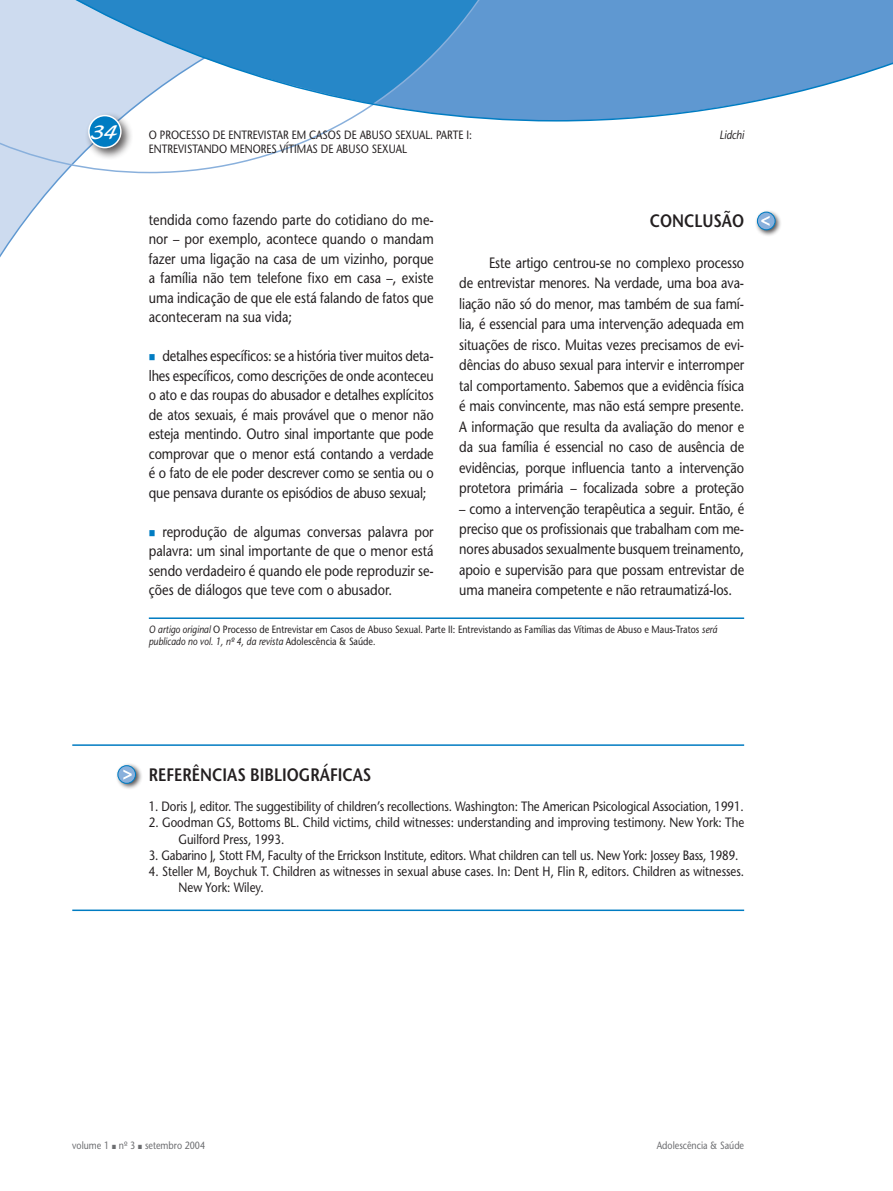
<style>
.page{position:relative;width:893px;height:1191px;background:#fff}
.page>*{position:absolute;margin:0;border:0;box-sizing:border-box;transform-origin:0 0}
.t1{font:21px "Blacklight D";color:#fff}
.t2{font:600 18px "Stone Sans";color:#231f20;scale:.85 1}
.t3{font:15px/19.5px "Stone Sans";letter-spacing:-.01em;color:#231f20;text-align:justify;scale:.85 1}
.t4{font:13.5px/16.2px "Stone Sans";letter-spacing:-.005em;color:#231f20;scale:.85 1}
.t5{font:12px "Stone Sans";color:#231f20;scale:.85 1}
.t6{font:italic 12px "Stone Sans";color:#231f20;scale:.85 1}
.t7{font:10.5px/12px "Stone Sans";color:#231f20;scale:.85 1}
.t8{font:10.5px "Stone Sans";color:#6c6d70;scale:.85 1}
.s1{color:#007cc2}
.s2{font-style:italic}
</style>
<div class="page">
<svg style="left:0;top:174px;width:64px;height:84px"></svg>
<svg style="left:0;top:0;width:346px;height:174px"></svg>
<div style="left:84px;top:111px;width:49px;height:49px;background:#231f20;opacity:.75"></div>
<div style="left:89px;top:116px;width:32px;height:32px;background:#007cc2;border-radius:50%"></div>
<div style="left:88px;top:115px;width:34px;height:33px;border:2px solid #fff;border-radius:50%"></div>
<svg style="left:31px;top:0;width:859px;height:122px"></svg>
<svg style="left:890px;top:0;width:3px;height:65px"></svg>
<div style="left:754px;top:209px;width:28px;height:28px;background:#231f20;opacity:.75"></div>
<svg style="left:757px;top:212px;width:18px;height:18px"></svg>
<div style="left:757px;top:212px;width:19px;height:18px;border:1px solid #007cc2;border-radius:50%"></div>
<svg style="left:761px;top:216px;width:9px;height:10px"></svg>
<div style="left:115px;top:762px;width:27px;height:28px;background:#231f20;opacity:.75"></div>
<svg style="left:118px;top:765px;width:18px;height:18px"></svg>
<div style="left:117px;top:765px;width:19px;height:19px;border:1px solid #007cc2;border-radius:50%"></div>
<svg style="left:123px;top:769px;width:9px;height:10px"></svg>
<hr style="left:72px;top:744px;width:672px;height:2px;background:#007cc2">
<hr style="left:72px;top:909px;width:672px;height:2px;background:#007cc2">
<hr style="left:149px;top:617px;width:595px;height:2px;background:#007cc2">
<h1 class="t1" style="left:92px;top:119px;width:28px">34</h1>
<p class="t5" style="left:149px;top:127px;width:382px">O PROCESSO DE ENTREVISTAR EM CASOS DE ABUSO SEXUAL. PARTE I:</p>
<p class="t6" style="left:719px;top:127px;width:30px">Lidchi</p>
<p class="t5" style="left:149px;top:141px;width:305px">ENTREVISTANDO MENORES VÍTIMAS DE ABUSO SEXUAL</p>
<p class="t3" style="left:149px;top:209px;width:337px">tendida como fazendo parte do cotidiano do me&shy;nor – por exemplo, acontece quando o mandam fazer uma ligação na casa de um vizinho, porque a família não tem telefone fixo em casa –, existe uma indicação de que ele está falando de fatos que aconteceram na sua vida;</p>
<p class="t3" style="left:149px;top:346px;width:337px"><span class="s1">■</span> detalhes específicos: se a história tiver muitos deta&shy;lhes específicos, como descrições de onde aconteceu o ato e das roupas do abusador e detalhes explícitos de atos sexuais, é mais provável que o menor não esteja mentindo. Outro sinal importante que pode comprovar que o menor está contando a verdade é o fato de ele poder descrever como se sentia ou o que pensava durante os episódios de abuso sexual;</p>
<p class="t3" style="left:149px;top:521px;width:337px"><span class="s1">■</span> reprodução de algumas conversas palavra por palavra: um sinal importante de que o menor está sendo verdadeiro é quando ele pode reproduzir se&shy;ções de diálogos que teve com o abusador.</p>
<p class="t2" style="left:650px;top:209px;width:112px">CONCLUSÃO</p>
<p class="t3" style="left:459px;top:252px;width:337px;line-height:20.4px;text-indent:30px">Este artigo centrou-se no complexo processo de entrevistar menores. Na verdade, uma boa ava&shy;liação não só do menor, mas também de sua famí&shy;lia, é essencial para uma intervenção adequada em situações de risco. Muitas vezes precisamos de evi&shy;dências do abuso sexual para intervir e interromper tal comportamento. Sabemos que a evidência física é mais convincente, mas não está sempre presente.<br>A informação que resulta da avaliação do menor e da sua família é essencial no caso de ausência de evidências, porque influencia tanto a intervenção protetora primária – focalizada sobre a proteção</p>
<p class="t3" style="left:459px;top:498px;width:337px;line-height:20.4px">– como a intervenção terapêutica a seguir. Então, é preciso que os profissionais que trabalham com me&shy;nores abusados sexualmente busquem treinamento, apoio e supervisão para que possam entrevistar de uma maneira competente e não retraumatizá-los.</p>
<p class="t7" style="left:149px;top:623px;width:670px"><span class="s2">O artigo original</span> O Processo de Entrevistar em Casos de Abuso Sexual. Parte II: Entrevistando as Famílias das Vítimas de Abuso e Maus-Tratos <span class="s2">será publicado no vol. 1, nº 4, da revista</span> Adolescência &amp; Saúde<span class="s2">.</span></p>
<p class="t2" style="left:149px;top:763px;width:263px">REFERÊNCIAS BIBLIOGRÁFICAS</p>
<p class="t4" style="left:149px;top:798px;width:701px">1. Doris J, editor. The suggestibility of children’s recollections. Washington: The American Psicological Association, 1991.</p>
<p class="t4" style="left:179px;top:814px;width:667px;text-indent:-30px">2. Goodman GS, Bottoms BL. Child victims, child witnesses: understanding and improving testimony. New York: The<br>Guilford Press, 1993.</p>
<p class="t4" style="left:149px;top:847px;width:695px">3. Gabarino J, Stott FM, Faculty of the Errickson Institute, editors. What children can tell us. New York: Jossey Bass, 1989.</p>
<p class="t4" style="left:179px;top:863px;width:667px;text-indent:-30px">4. Steller M, Boychuk T. Children as witnesses in sexual abuse cases. In: Dent H, Flin R, editors. Children as witnesses.<br>New York: Wiley.</p>
<p class="t8" style="left:72px;top:1139px;width:158px">volume 1 nº 3 setembro 2004</p>
<p class="t8" style="left:657px;top:1139px;width:104px">Adolescência &amp; Saúde</p>
</div>
